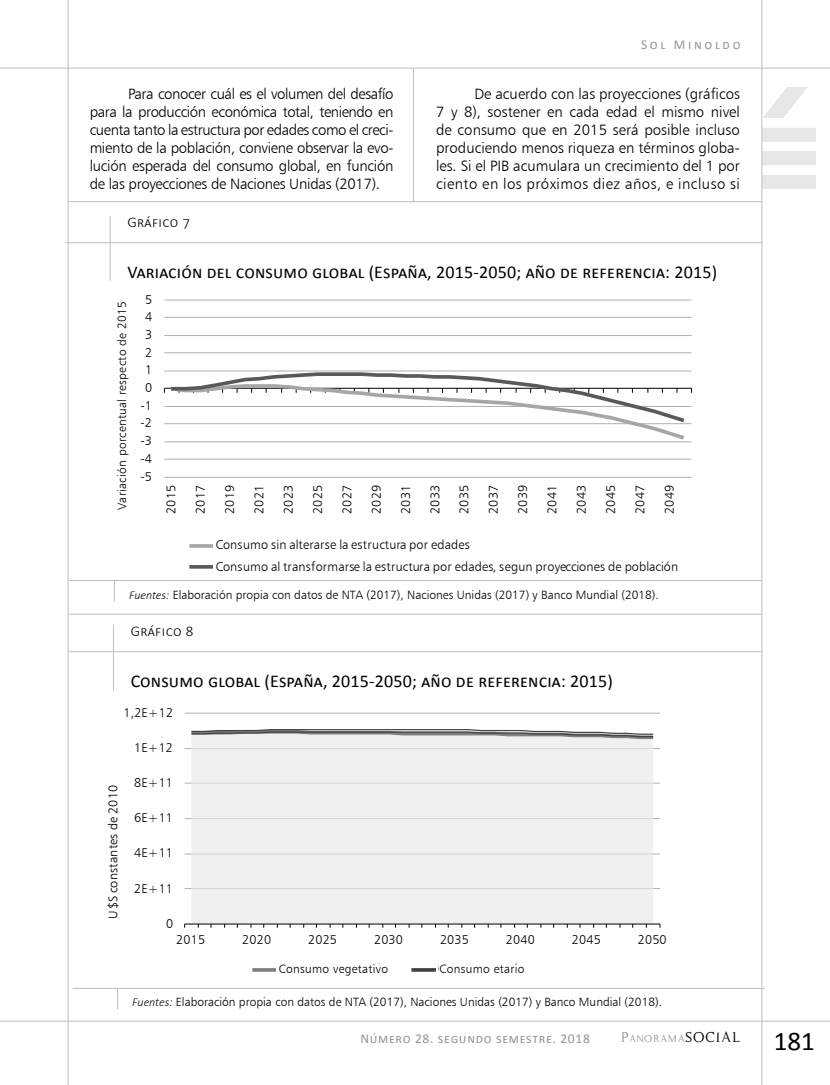
<style>
.page{position:relative;width:830px;height:1085px;background:#fff}
.page>*{position:absolute;margin:0;border:0;box-sizing:border-box;transform-origin:0 0}
.t1{font:27px "Calibri";color:#000}
.t2{font:18px "Calibri";letter-spacing:.01em;color:#000}
.t3{font:15px/18px "Humanist 777 BT Light B";letter-spacing:-.01em;color:#000;text-align:justify}
.t4{font:300 15px "Calibri";letter-spacing:.025em;color:#000}
.t5{font:13.5px "Calibri";letter-spacing:.05em;color:#939598}
.t6{font:13.5px "Calibri";letter-spacing:.2em;color:#939598}
.t7{font:12.75px/21.6px "Humanist 777 BT Light B";letter-spacing:.01em;color:#000}
.t8{font:12px "Humanist 777 BT Light B";color:#000}
.t9{font:12px "Humanist 777 BT Light B";letter-spacing:.025em;color:#000}
.t10{font:11.55px "Kopy Katt Kut";letter-spacing:.07em;color:#939598}
.s1{font-family:"Calibri";font-weight:300;font-style:italic}
.s2{font-size:16.5px}
.s3{font-size:16.5px;color:#000}
</style>
<div class="page">
<svg style="left:762px;top:87px;width:45px;height:31px"></svg>
<div style="left:762px;top:128px;width:53px;height:13px;background:#e5e7e8"></div>
<div style="left:762px;top:151px;width:53px;height:14px;background:#e5e7e8"></div>
<div style="left:762px;top:175px;width:53px;height:14px;background:#e5e7e8"></div>
<hr style="left:761px;top:0;width:1px;height:1084px;background:#bcbec0">
<hr style="left:0;top:68px;width:829px;height:1px;background:#bcbec0">
<hr style="left:68px;top:0;width:1px;height:1084px;background:#bcbec0">
<hr style="left:0;top:1020px;width:829px;height:1px;background:#bcbec0">
<hr style="left:68px;top:651px;width:694px;height:1px;background:#bcbec0">
<hr style="left:113px;top:624px;width:1px;height:65px;background:#bcbec0">
<hr style="left:184px;top:888px;width:475px;height:1px;background:#000;opacity:.32">
<hr style="left:184px;top:853px;width:475px;height:1px;background:#000;opacity:.32">
<hr style="left:184px;top:818px;width:475px;height:1px;background:#000;opacity:.32">
<hr style="left:184px;top:782px;width:475px;height:1px;background:#000;opacity:.32">
<hr style="left:184px;top:748px;width:475px;height:1px;background:#000;opacity:.32">
<hr style="left:184px;top:712px;width:475px;height:1px;background:#e4e4e4">
<div style="left:191px;top:740px;width:461px;height:183px;background:#f1f0f0"></div>
<hr style="left:184px;top:923px;width:475px;height:1px;background:#000">
<svg style="left:191px;top:729px;width:463px;height:11px"></svg>
<svg style="left:252px;top:968px;width:24px;height:3px"></svg>
<svg style="left:411px;top:968px;width:25px;height:3px"></svg>
<svg style="left:117px;top:988px;width:1px;height:21px"></svg>
<hr style="left:73px;top:987px;width:691px;height:1px;background:#bcbec0">
<hr style="left:413px;top:68px;width:1px;height:134px;background:#bcbec0">
<hr style="left:68px;top:201px;width:693px;height:1px;background:#bcbec0">
<hr style="left:68px;top:613px;width:693px;height:1px;background:#bcbec0">
<hr style="left:65px;top:242px;width:697px;height:1px;background:#bcbec0">
<hr style="left:110px;top:216px;width:1px;height:65px;background:#bcbec0">
<hr style="left:164px;top:477px;width:527px;height:1px;background:#bcbcbc">
<hr style="left:164px;top:458px;width:527px;height:1px;background:#e4e4e4">
<hr style="left:164px;top:352px;width:527px;height:1px;background:#c8c8c8">
<hr style="left:164px;top:335px;width:527px;height:1px;background:#b2b2b2">
<hr style="left:164px;top:317px;width:527px;height:1px;background:#b9b9b9">
<hr style="left:164px;top:299px;width:527px;height:1px;background:#dedede">
<svg style="left:164px;top:370px;width:527px;height:72px"></svg>
<hr style="left:189px;top:544px;width:24px;height:3px;background:#a6a6a6">
<hr style="left:189px;top:565px;width:24px;height:3px;background:#595959">
<svg style="left:114px;top:581px;width:1px;height:20px"></svg>
<hr style="left:69px;top:580px;width:692px;height:1px;background:#bcbec0">
<p class="t6" style="left:640px;top:37px;width:101px">Sol Minoldo</p>
<p class="t3" style="left:90px;top:84px;width:305px;text-indent:38px">Para conocer cuál es el volumen del desafío para la producción económica total, teniendo en cuenta tanto la estructura por edades como el creci&shy;miento de la población, conviene observar la evo&shy;lución esperada del consumo global, en función de las proyecciones de Naciones Unidas (2017).</p>
<p class="t3" style="left:436px;top:84px;width:305px;text-indent:38px">De acuerdo con las proyecciones (gráficos 7 y 8), sostener en cada edad el mismo nivel de consumo que en 2015 será posible incluso produciendo menos riqueza en términos globa&shy;les. Si el PIB acumulara un crecimiento del 1 por ciento en los próximos diez años, e incluso si</p>
<p class="t4" style="left:127px;top:213px;width:64px">Gráfico 7</p>
<p class="t2" style="left:127px;top:261px;width:591px">Variación del consumo global (España, 2015-2050; año de referencia: 2015)</p>
<p class="t7" style="left:145px;top:288px;width:9px">5</p>
<p class="t9" style="left:115px;top:509px;width:210px;rotate:-90deg">Variación porcentual respecto de 2015</p>
<p class="t7" style="left:145px;top:306px;width:9px">4</p>
<p class="t7" style="left:145px;top:323px;width:9px">3</p>
<p class="t7" style="left:145px;top:341px;width:9px">2</p>
<p class="t7" style="left:145px;top:359px;width:9px">1</p>
<p class="t7" style="left:145px;top:376px;width:9px">0</p>
<p class="t7" style="left:140px;top:394px;width:13px">-1</p>
<p class="t7" style="left:140px;top:412px;width:13px">-2</p>
<p class="t7" style="left:140px;top:429px;width:13px">-3</p>
<p class="t7" style="left:140px;top:447px;width:13px">-4</p>
<p class="t7" style="left:140px;top:465px;width:13px">-5</p>
<p class="t7" style="left:160px;top:513px;width:30px;rotate:-90deg">2015</p>
<p class="t7" style="left:189px;top:513px;width:30px;rotate:-90deg">2017</p>
<p class="t7" style="left:219px;top:513px;width:30px;rotate:-90deg">2019</p>
<p class="t7" style="left:248px;top:513px;width:30px;rotate:-90deg">2021</p>
<p class="t7" style="left:277px;top:513px;width:30px;rotate:-90deg">2023</p>
<p class="t7" style="left:306px;top:513px;width:30px;rotate:-90deg">2025</p>
<p class="t7" style="left:336px;top:513px;width:30px;rotate:-90deg">2027</p>
<p class="t7" style="left:365px;top:513px;width:30px;rotate:-90deg">2029</p>
<p class="t7" style="left:394px;top:513px;width:30px;rotate:-90deg">2031</p>
<p class="t7" style="left:423px;top:513px;width:30px;rotate:-90deg">2033</p>
<p class="t7" style="left:453px;top:513px;width:30px;rotate:-90deg">2035</p>
<p class="t7" style="left:482px;top:513px;width:30px;rotate:-90deg">2037</p>
<p class="t7" style="left:511px;top:513px;width:30px;rotate:-90deg">2039</p>
<p class="t7" style="left:541px;top:513px;width:30px;rotate:-90deg">2041</p>
<p class="t7" style="left:570px;top:513px;width:30px;rotate:-90deg">2043</p>
<p class="t7" style="left:599px;top:513px;width:30px;rotate:-90deg">2045</p>
<p class="t7" style="left:628px;top:513px;width:30px;rotate:-90deg">2047</p>
<p class="t7" style="left:658px;top:513px;width:30px;rotate:-90deg">2049</p>
<p class="t7" style="left:216px;top:533px;width:463px">Consumo sin alterarse la estructura por edades<br>Consumo al transformarse la estructura por edades, segun proyecciones de población</p>
<p class="t8" style="left:129px;top:587px;width:531px"><span class="s1">Fuentes:</span> Elaboración propia con datos de NTA (2017), Naciones Unidas (2017) y Banco Mundial (2018).</p>
<p class="t4" style="left:131px;top:622px;width:64px">Gráfico 8</p>
<p class="t2" style="left:131px;top:669px;width:483px">Consumo global (España, 2015-2050; año de referencia: 2015)</p>
<p class="t7" style="left:123px;top:701px;width:51px">1,2E+12</p>
<p class="t7" style="left:102px;top:918px;width:135px;rotate:-90deg">U$S constantes de 2010</p>
<p class="t7" style="left:134px;top:736px;width:40px">1E+12</p>
<p class="t7" style="left:134px;top:771px;width:40px">8E+11</p>
<p class="t7" style="left:134px;top:806px;width:40px">6E+11</p>
<p class="t7" style="left:134px;top:841px;width:40px">4E+11</p>
<p class="t7" style="left:134px;top:876px;width:40px">2E+11</p>
<p class="t7" style="left:166px;top:912px;width:9px">0</p>
<p class="t7" style="left:176px;top:928px;width:30px">2015</p>
<p class="t7" style="left:242px;top:928px;width:30px">2020</p>
<p class="t7" style="left:308px;top:928px;width:30px">2025</p>
<p class="t7" style="left:374px;top:928px;width:30px">2030</p>
<p class="t7" style="left:440px;top:928px;width:30px">2035</p>
<p class="t7" style="left:505px;top:928px;width:30px">2040</p>
<p class="t7" style="left:571px;top:928px;width:30px">2045</p>
<p class="t7" style="left:637px;top:928px;width:30px">2050</p>
<p class="t7" style="left:279px;top:957px;width:116px">Consumo Vegetativo</p>
<p class="t7" style="left:438px;top:957px;width:88px">Consumo Etario</p>
<p class="t8" style="left:132px;top:994px;width:531px"><span class="s1">Fuentes:</span> Elaboración propia con datos de NTA (2017), Naciones Unidas (2017) y Banco Mundial (2018).</p>
<p class="t9" style="left:279px;top:961px;width:111px">Consumo vegetativo</p>
<p class="t9" style="left:439px;top:961px;width:87px">Consumo etario</p>
<p class="t5" style="left:360px;top:1030px;width:231px">Número 28. segundo semestre. 2018</p>
<p class="t10" style="left:620px;top:1030px;width:120px"><span class="s2">P</span>ANORAMA<span class="s3">SOCIAL</span></p>
<h1 class="t1" style="left:773px;top:1023px;width:43px">181</h1>
</div>
